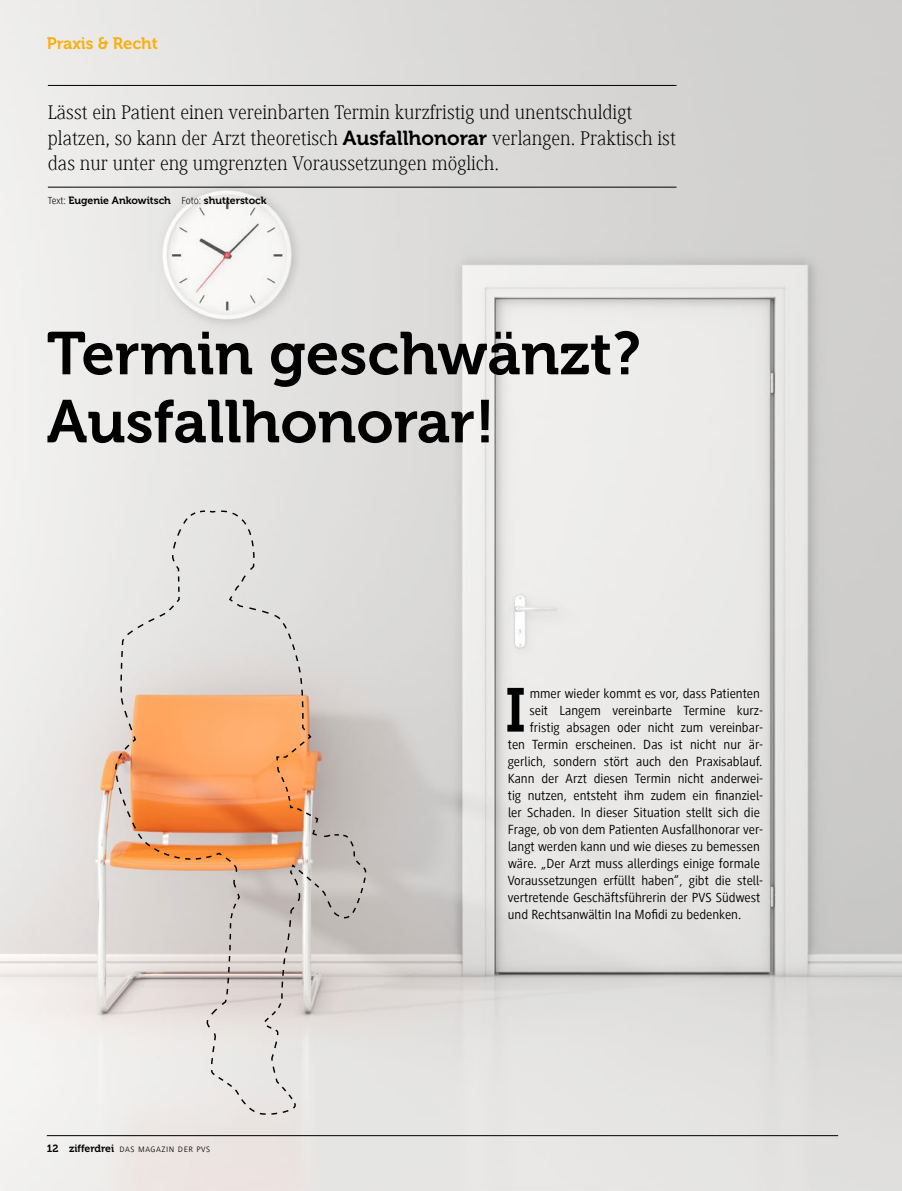
<style>
.page{position:relative;width:902px;height:1191px;background:#fff}
.page>*{position:absolute;margin:0;border:0;box-sizing:border-box;transform-origin:0 0}
.Brot___Initial{font:61.5px "Museo 700";color:#000}
.H1___XL{font:60px/68.1px "Museo 700";color:#000}
.Lead{font:300 20.25px/25.5px "Generis Serif Com";color:#000}
.RUBRIKTITEL{font:16.5px "Museo 700";color:#f9af0e}
.Brot___Initial-2{font:13.65px "Generis Sans Com";color:#000}
.Credit-Zeile{font:10.5px "Museo 700";color:#000}
.t1{font:300 10.5px "Generis Sans Com";letter-spacing:.05em;color:#000}
.s1{font-family:"Museo 700";font-weight:400}
.s2{font-family:"Generis Sans Com";font-weight:300}
</style>
<div class="page">
<img style="left:0;top:0;width:901px;height:1191px">
<hr style="left:48px;top:85px;width:628px;height:1px;background:#000">
<hr style="left:48px;top:187px;width:628px;height:1px;background:#000">
<svg style="left:217px;top:509px;width:38px;height:1px"></svg>
<svg style="left:114px;top:510px;width:253px;height:605px;background:#dfcabb"></svg>
<hr style="left:47px;top:1135px;width:791px;height:1px;background:#000">
<p class="RUBRIKTITEL" style="left:47px;top:34px;width:113px">Praxis &amp; Recht</p>
<p class="Lead" style="left:48px;top:100px;width:629px">Lässt ein Patient einen vereinbarten Termin kurzfristig und unentschuldigt platzen, so kann der Arzt theoretisch <span class="s1">Ausfallhonorar</span> verlangen. Praktisch ist das nur unter eng umgrenzten Voraussetzungen möglich.</p>
<p class="Credit-Zeile" style="left:48px;top:194px;width:220px"><span class="s2">Text:</span> Eugenie Ankowitsch <span class="s2">Foto:</span> shutterstock</p>
<p class="H1___XL" style="left:47px;top:320px;width:595px">Termin geschwänzt?<br>Ausfallhonorar!</p>
<p class="t1" style="left:47px;top:1143px;width:164px"><span class="s1">12 zifferdrei</span> das Magazin der PVS</p>
<p class="Brot___Initial" style="left:505px;top:676px;width:23px">I</p>
<p class="Brot___Initial-2" style="left:529px;top:685px;width:231px">mmer wieder kommt es vor, dass Patienten</p>
<p class="Brot___Initial-2" style="left:529px;top:702px;width:235px">seit Langem vereinbarte Termine kurz-</p>
<p class="Brot___Initial-2" style="left:529px;top:719px;width:235px">fristig absagen oder nicht zum vereinbar-</p>
<p class="Brot___Initial-2" style="left:508px;top:736px;width:257px">ten Termin erscheinen. Das ist nicht nur är-</p>
<p class="Brot___Initial-2" style="left:507px;top:753px;width:256px">gerlich, sondern stört auch den Praxisablauf.</p>
<p class="Brot___Initial-2" style="left:508px;top:770px;width:257px">Kann der Arzt diesen Termin nicht anderwei-</p>
<p class="Brot___Initial-2" style="left:508px;top:787px;width:257px">tig nutzen, entsteht ihm zudem ein finanziel-</p>
<p class="Brot___Initial-2" style="left:508px;top:804px;width:253px">ler Schaden. In dieser Situation stellt sich die</p>
<p class="Brot___Initial-2" style="left:508px;top:821px;width:257px">Frage, ob von dem Patienten Ausfallhonorar ver-</p>
<p class="Brot___Initial-2" style="left:508px;top:838px;width:253px">langt werden kann und wie dieses zu bemessen</p>
<p class="Brot___Initial-2" style="left:508px;top:855px;width:253px">wäre. „Der Arzt muss allerdings einige formale</p>
<p class="Brot___Initial-2" style="left:507px;top:872px;width:257px">Voraussetzungen erfüllt haben“, gibt die stell-</p>
<p class="Brot___Initial-2" style="left:508px;top:889px;width:254px">vertretende Geschäftsführerin der PVS Südwest</p>
<p class="Brot___Initial-2" style="left:508px;top:906px;width:235px">und Rechtsanwältin Ina Mofidi zu bedenken.</p>
</div>
